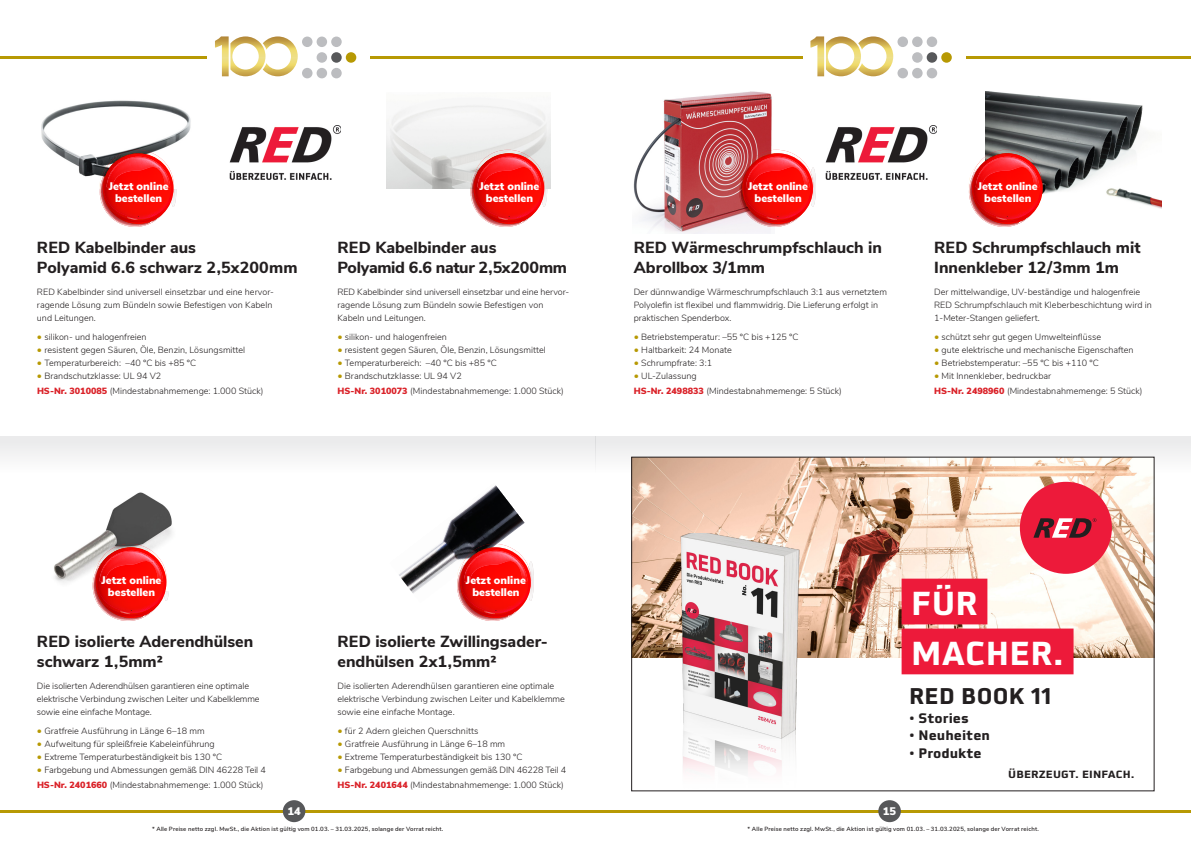
<style>
.page{position:relative;width:1191px;height:842px;background:#fff}
.page>*{position:absolute;margin:0;border:0;box-sizing:border-box;transform-origin:0 0}
.t1{font:700 32.4px/49.9px "Utility OT";letter-spacing:.01em;color:#fff}
.t2{font:700 22.2px "Utility OT";letter-spacing:.01em;color:#231f20}
.t3{font:800 16px/20px "Nunito Sans";color:#231f20}
.t4{font:700 13.4px "Utility OT";color:#231f20}
.t5{font:900 11px/12px "Nunito Sans";color:#fff;text-align:center}
.t6{font:700 10.2px "Utility OT";letter-spacing:.01em;color:#231f20;scale:1.08 1}
.t7{font:300 9px/13px "Nunito Sans";color:#231f20}
.t8{font:300 8px "Nunito Sans";color:#231f20}
.t9{font:600 6px "Nunito Sans";letter-spacing:.025em;color:#231f20}
.s1{font-size:10px;color:#b79903}
.s2{font-weight:900;color:#da2128}
</style>
<div class="page">
<div style="left:0;top:436px;width:595px;height:46px;background:#f5f5f6"></div>
<hr style="left:0;top:56px;width:595px;height:3px;background:#b79903">
<div style="left:207px;top:43px;width:163px;height:29px;background:#fff"></div>
<svg style="left:215px;top:36px;width:83px;height:40px"></svg>
<div style="left:316px;top:52px;width:11px;height:11px;background:#bcbdc0;border-radius:50%"></div>
<div style="left:302px;top:37px;width:10px;height:10px;background:#bcbdc0;border-radius:50%"></div>
<div style="left:302px;top:68px;width:10px;height:10px;background:#bcbdc0;border-radius:50%"></div>
<div style="left:331px;top:52px;width:11px;height:11px;background:#57585a;border-radius:50%"></div>
<div style="left:316px;top:37px;width:11px;height:10px;background:#bcbdc0;border-radius:50%"></div>
<div style="left:316px;top:68px;width:11px;height:10px;background:#bcbdc0;border-radius:50%"></div>
<div style="left:346px;top:52px;width:10px;height:11px;background:#b79903;border-radius:50%"></div>
<div style="left:331px;top:37px;width:11px;height:10px;background:#bcbdc0;border-radius:50%"></div>
<div style="left:331px;top:68px;width:11px;height:10px;background:#bcbdc0;border-radius:50%"></div>
<hr style="left:595px;top:56px;width:596px;height:3px;background:#b79903">
<div style="left:802px;top:43px;width:163px;height:29px;background:#fff"></div>
<svg style="left:810px;top:36px;width:83px;height:40px"></svg>
<div style="left:912px;top:52px;width:10px;height:11px;background:#bcbdc0;border-radius:50%"></div>
<div style="left:897px;top:37px;width:11px;height:10px;background:#bcbdc0;border-radius:50%"></div>
<div style="left:897px;top:68px;width:11px;height:10px;background:#bcbdc0;border-radius:50%"></div>
<div style="left:926px;top:52px;width:11px;height:11px;background:#57585a;border-radius:50%"></div>
<div style="left:912px;top:37px;width:10px;height:10px;background:#bcbdc0;border-radius:50%"></div>
<div style="left:912px;top:68px;width:10px;height:10px;background:#bcbdc0;border-radius:50%"></div>
<div style="left:941px;top:52px;width:10px;height:11px;background:#b79903;border-radius:50%"></div>
<div style="left:926px;top:37px;width:11px;height:10px;background:#bcbdc0;border-radius:50%"></div>
<div style="left:926px;top:68px;width:11px;height:10px;background:#bcbdc0;border-radius:50%"></div>
<hr style="left:595px;top:810px;width:596px;height:3px;background:#b79903">
<div style="left:878px;top:800px;width:23px;height:22px;background:#57585a;border-radius:50%"></div>
<hr style="left:0;top:810px;width:595px;height:3px;background:#b79903">
<div style="left:283px;top:800px;width:22px;height:22px;background:#57585a;border-radius:50%"></div>
<svg style="left:595px;top:436px;width:596px;height:46px;fill:#eeeeef"></svg>
<img style="left:229px;top:126px;width:111px;height:53px">
<img style="left:41px;top:100px;width:150px;height:89px">
<img style="left:386px;top:105px;width:164px;height:84px">
<img style="left:825px;top:126px;width:111px;height:53px">
<img style="left:54px;top:492px;width:118px;height:98px">
<img style="left:399px;top:485px;width:126px;height:109px">
<img style="left:633px;top:91px;width:141px;height:143px">
<img style="left:985px;top:91px;width:176px;height:117px">
<img style="left:633px;top:459px;width:519px;height:198px">
<div style="left:1020px;top:482px;width:91px;height:92px;background:#ed1a3a;border-radius:50%"></div>
<svg style="left:1033px;top:518px;width:63px;height:20px"></svg>
<img style="left:680px;top:533px;width:120px;height:239px">
<div style="left:901px;top:579px;width:86px;height:45px;background:#ed1a3a"></div>
<div style="left:901px;top:628px;width:172px;height:46px;background:#ed1a3a"></div>
<svg style="left:739px;top:150px;width:77px;height:77px"></svg>
<svg style="left:968px;top:150px;width:77px;height:77px"></svg>
<svg style="left:100px;top:150px;width:76px;height:77px"></svg>
<svg style="left:470px;top:150px;width:77px;height:77px;background:#f05351"></svg>
<svg style="left:93px;top:544px;width:76px;height:77px"></svg>
<svg style="left:457px;top:544px;width:77px;height:77px"></svg>
<p class="t5" style="left:109px;top:179px;width:61px">Jetzt online bestellen</p>
<p class="t8" style="left:138px;top:208px;width:3px">.</p>
<p class="t5" style="left:479px;top:179px;width:61px">Jetzt online bestellen</p>
<p class="t8" style="left:508px;top:208px;width:3px">.</p>
<h3 class="t3" style="left:37px;top:236px;width:262px">RED Kabelbinder aus<br>Polyamid 6.6 schwarz 2,5x200mm</h3>
<h3 class="t3" style="left:337px;top:236px;width:231px">RED Kabelbinder aus<br>Polyamid 6.6 natur 2,5x200mm</h3>
<p class="t7" style="left:37px;top:285px;width:238px">RED Kabelbinder sind universell einsetzbar und eine hervor&shy;ragende Lösung zum Bündeln sowie Befestigen von Kabeln und Leitungen.</p>
<p class="t7" style="left:37px;top:330px;width:111px"><span class="s1">•</span> silikon- und halogenfreien</p>
<p class="t7" style="left:37px;top:343px;width:210px"><span class="s1">•</span> resistent gegen Säuren, Öle, Benzin, Lösungsmittel</p>
<p class="t7" style="left:37px;top:356px;width:161px"><span class="s1">•</span> Temperaturbereich: –40 °C bis +85 °C</p>
<p class="t7" style="left:37px;top:368px;width:228px;line-height:15px"><span class="s1">•</span> Brandschutzklasse: UL 94 V2<br><span class="s2">HS-Nr. 3010085</span> (Mindestabnahmemenge: 1.000 Stück)</p>
<p class="t7" style="left:337px;top:285px;width:233px">RED Kabelbinder sind universell einsetzbar und eine hervor&shy;ragende Lösung zum Bündeln sowie Befestigen von<br>Kabeln und Leitungen.</p>
<p class="t7" style="left:337px;top:330px;width:111px"><span class="s1">•</span> silikon- und halogenfreien</p>
<p class="t7" style="left:337px;top:343px;width:210px"><span class="s1">•</span> resistent gegen Säuren, Öle, Benzin, Lösungsmittel</p>
<p class="t7" style="left:337px;top:356px;width:161px"><span class="s1">•</span> Temperaturbereich: –40 °C bis +85 °C</p>
<p class="t7" style="left:337px;top:368px;width:228px;line-height:15px"><span class="s1">•</span> Brandschutzklasse: UL 94 V2<br><span class="s2">HS-Nr. 3010073</span> (Mindestabnahmemenge: 1.000 Stück)</p>
<p class="t5" style="left:748px;top:179px;width:61px">Jetzt online bestellen</p>
<p class="t8" style="left:777px;top:208px;width:3px">.</p>
<p class="t5" style="left:977px;top:179px;width:61px">Jetzt online bestellen</p>
<p class="t8" style="left:1007px;top:208px;width:3px">.</p>
<h3 class="t3" style="left:633px;top:236px;width:250px">RED Wärmeschrumpfschlauch in<br>Abrollbox 3/1mm</h3>
<h3 class="t3" style="left:934px;top:236px;width:208px">RED Schrumpfschlauch mit<br>Innenkleber 12/3mm 1m</h3>
<p class="t7" style="left:633px;top:285px;width:255px">Der dünnwandige Wärmeschrumpfschlauch 3:1 aus vernetztem<br>Polyolefin ist flexibel und flammwidrig. Die Lieferung erfolgt in praktischen Spenderbox.</p>
<p class="t7" style="left:633px;top:330px;width:166px"><span class="s1">•</span> Betriebstemperatur: –55 °C bis +125 °C</p>
<p class="t7" style="left:633px;top:343px;width:100px"><span class="s1">•</span> Haltbarkeit: 24 Monate</p>
<p class="t7" style="left:633px;top:356px;width:80px"><span class="s1">•</span> Schrumpfrate: 3:1</p>
<p class="t7" style="left:633px;top:368px;width:210px;line-height:15px"><span class="s1">•</span> UL-Zulassung<br><span class="s2">HS-Nr. 2498833</span> (Mindestabnahmemenge: 5 Stück)</p>
<p class="t7" style="left:934px;top:285px;width:219px">Der mittelwandige, UV-beständige und halogenfreie<br>RED Schrumpfschlauch mit Kleberbeschichtung wird in<br>1-Meter-Stangen geliefert.</p>
<p class="t7" style="left:934px;top:330px;width:168px"><span class="s1">•</span> schützt sehr gut gegen Umwelteinflüsse</p>
<p class="t7" style="left:934px;top:343px;width:201px"><span class="s1">•</span> gute elektrische und mechanische Eigenschaften</p>
<p class="t7" style="left:934px;top:356px;width:166px"><span class="s1">•</span> Betriebstemperatur: –55 °C bis +110 °C</p>
<p class="t7" style="left:934px;top:368px;width:210px;line-height:15px"><span class="s1">•</span> Mit Innenkleber, bedruckbar<br><span class="s2">HS-Nr. 2498960</span> (Mindestabnahmemenge: 5 Stück)</p>
<p class="t5" style="left:102px;top:574px;width:61px">Jetzt online bestellen</p>
<p class="t8" style="left:131px;top:602px;width:3px">.</p>
<p class="t5" style="left:466px;top:574px;width:61px">Jetzt online bestellen</p>
<p class="t8" style="left:495px;top:602px;width:3px">.</p>
<h3 class="t3" style="left:37px;top:630px;width:218px">RED isolierte Aderendhülsen schwarz 1,5mm²</h3>
<h3 class="t3" style="left:337px;top:630px;width:212px">RED isolierte Zwillingsader&shy;endhülsen 2x1,5mm²</h3>
<p class="t7" style="left:37px;top:679px;width:224px">Die isolierten Aderendhülsen garantieren eine optimale elektrische Verbindung zwischen Leiter und Kabelklemme sowie eine einfache Montage.</p>
<p class="t7" style="left:37px;top:723px;width:169px"><span class="s1">•</span> Gratfreie Ausführung in Länge 6–18 mm</p>
<p class="t7" style="left:37px;top:736px;width:179px"><span class="s1">•</span> Aufweitung für spleißfreie Kabeleinführung</p>
<p class="t7" style="left:37px;top:749px;width:187px"><span class="s1">•</span> Extreme Temperaturbeständigkeit bis 130 °C</p>
<p class="t7" style="left:37px;top:761px;width:230px;line-height:15px"><span class="s1">•</span> Farbgebung und Abmessungen gemäß DIN 46228 Teil 4<br><span class="s2">HS-Nr. 2401660</span> (Mindestabnahmemenge: 1.000 Stück)</p>
<p class="t7" style="left:337px;top:679px;width:229px">Die isolierten Aderendhülsen garantieren eine optimale elektrische Verbindung zwischen Leiter und Kabelklemme sowie eine einfache Montage.</p>
<p class="t7" style="left:337px;top:723px;width:142px"><span class="s1">•</span> für 2 Adern gleichen Querschnitts</p>
<p class="t7" style="left:337px;top:736px;width:169px"><span class="s1">•</span> Gratfreie Ausführung in Länge 6–18 mm</p>
<p class="t7" style="left:337px;top:749px;width:187px"><span class="s1">•</span> Extreme Temperaturbeständigkeit bis 130 °C</p>
<p class="t7" style="left:337px;top:761px;width:230px;line-height:15px"><span class="s1">•</span> Farbgebung und Abmessungen gemäß DIN 46228 Teil 4<br><span class="s2">HS-Nr. 2401644</span> (Mindestabnahmemenge: 1.000 Stück)</p>
<p class="t5" style="left:287px;top:805px;width:15px">14</p>
<p class="t9" style="left:152px;top:825px;width:293px">* Alle Preise netto zzgl. MwSt., die Aktion ist gültig vom 01.03. – 31.03.2025, solange der Vorrat reicht.</p>
<p class="t5" style="left:883px;top:805px;width:15px">15</p>
<h1 class="t1" style="left:911px;top:578px;width:154px">FÜR<br>MACHER.</h1>
<h2 class="t2" style="left:909px;top:681px;width:144px">RED BOOK 11</h2>
<h3 class="t4" style="left:909px;top:709px;width:61px">• Stories</h3>
<h3 class="t4" style="left:909px;top:727px;width:82px">• Neuheiten</h3>
<h3 class="t4" style="left:909px;top:744px;width:74px">• Produkte</h3>
<p class="t6" style="left:1008px;top:768px;width:118px">ÜBERZEUGT. EINFACH.</p>
<p class="t9" style="left:747px;top:825px;width:293px">* Alle Preise netto zzgl. MwSt., die Aktion ist gültig vom 01.03. – 31.03.2025, solange der Vorrat reicht.</p>
</div>
